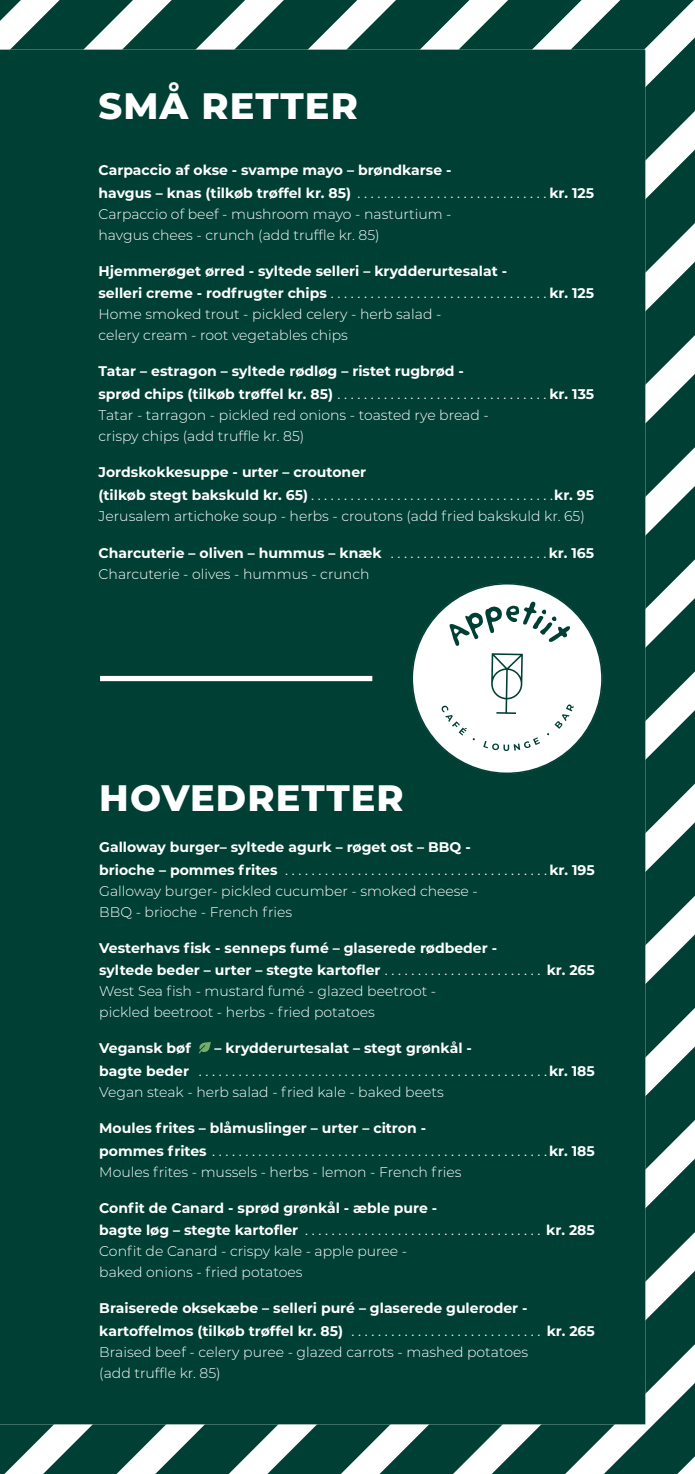
<style>
.page{position:relative;width:695px;height:1474px;background:#fff}
.page>*{position:absolute;margin:0;border:0;box-sizing:border-box;transform-origin:0 0}
.Overskrift_2{font:800 36.75px "Montserrat";letter-spacing:.03em;color:#fff}
.DK____Brødtekst{font:700 14px/22.8px "Montserrat";color:#fff}
.UK____Retter{font:300 14px/21px "Montserrat";color:#fff}
.DK____Brødtekst-2{font:14px/22.8px "Montserrat";color:#fff;text-align:center}
.s1{font-weight:400}
.s2{font-weight:700}
</style>
<div class="page">
<div style="left:0;top:0;width:694px;height:564px;background:#003f34"></div>
<div style="left:0;top:564px;width:694px;height:909px;background:#003f34"></div>
<div style="left:100px;top:676px;width:272px;height:5px;background:#fff"></div>
<svg style="left:199px;top:1041px;width:12px;height:12px"></svg>
<svg style="left:410px;top:582px;width:193px;height:193px"></svg>
<p class="Overskrift_2" style="left:98px;top:79px;width:261px">SMÅ RETTER</p>
<p class="DK____Brødtekst" style="left:98px;top:158px;width:354px">Carpaccio af okse - svampe mayo – brøndkarse -</p>
<p class="DK____Brødtekst" style="left:98px;top:180px;width:497px">havgus – knas (tilkøb trøffel kr. 85) <span class="s1">. . . . . . . . . . . . . . . . . . . . . . . . . . . .</span> kr. 125</p>
<p class="UK____Retter" style="left:98px;top:203px;width:354px">Carpaccio of beef - mushroom mayo - nasturtium - havgus chees - crunch (add truffle kr. 85)</p>
<p class="DK____Brødtekst" style="left:98px;top:258px;width:497px">Hjemmerøget ørred - syltede selleri – krydderurtesalat -<br>selleri creme - rodfrugter chips <span class="s1">. . . . . . . . . . . . . . . . . . . . . . . . . . . . . . . .</span> kr. 125</p>
<p class="UK____Retter" style="left:98px;top:303px;width:344px">Home smoked trout - pickled celery - herb salad - celery cream - root vegetables chips</p>
<p class="DK____Brødtekst" style="left:98px;top:359px;width:497px">Tatar – estragon – syltede rødløg – ristet rugbrød -<br>sprød chips (tilkøb trøffel kr. 85) <span class="s1">. . . . . . . . . . . . . . . . . . . . . . . . . . . . . . .</span> kr. 135</p>
<p class="UK____Retter" style="left:98px;top:404px;width:391px">Tatar - tarragon - pickled red onions - toasted rye bread - crispy chips (add truffle kr. 85)</p>
<p class="DK____Brødtekst" style="left:98px;top:460px;width:497px">Jordskokkesuppe - urter – croutoner<br>(tilkøb stegt bakskuld kr. 65) <span class="s1">. . . . . . . . . . . . . . . . . . . . . . . . . . . . . . . . . . . .</span> kr. 95</p>
<p class="UK____Retter" style="left:98px;top:504px;width:488px">Jerusalem artichoke soup - herbs - croutons (add fried bakskuld kr. 65)</p>
<p class="DK____Brødtekst" style="left:98px;top:541px;width:497px">Charcuterie – oliven – hummus – knæk <span class="s1">. . . . . . . . . . . . . . . . . . . . . . .</span> kr. 165</p>
<p class="UK____Retter" style="left:98px;top:563px;width:272px">Charcuterie - olives - hummus - crunch</p>
<p class="Overskrift_2" style="left:99px;top:770px;width:306px">HOVEDRETTER</p>
<p class="DK____Brødtekst" style="left:99px;top:834px;width:497px">Galloway burger– syltede agurk – røget ost – BBQ -<br>brioche – pommes frites <span class="s1">. . . . . . . . . . . . . . . . . . . . . . . . . . . . . . . . . . . . . . .</span> kr. 195</p>
<p class="UK____Retter" style="left:99px;top:879px;width:380px">Galloway burger- pickled cucumber - smoked cheese -<br>BBQ - brioche - French fries</p>
<p class="DK____Brødtekst" style="left:99px;top:935px;width:497px">Vesterhavs fisk - senneps fumé – glaserede rødbeder -<br>syltede beder – urter – stegte kartofler <span class="s1">. . . . . . . . . . . . . . . . . . . . . . . .</span> kr. 265</p>
<p class="UK____Retter" style="left:99px;top:980px;width:338px">West Sea fish - mustard fumé - glazed beetroot - pickled beetroot - herbs - fried potatoes</p>
<p class="DK____Brødtekst" style="left:99px;top:1036px;width:93px">Vegansk bøf</p>
<p class="DK____Brødtekst-2" style="left:99px;top:1036px;width:497px"><span class="s2">– krydderurtesalat – stegt grønkål -<br>bagte beder</span> . . . . . . . . . . . . . . . . . . . . . . . . . . . . . . . . . . . . . . . . . . . . . . . . . . . . <span class="s2">kr. 185</span></p>
<p class="UK____Retter" style="left:99px;top:1081px;width:346px">Vegan steak - herb salad - fried kale - baked beets</p>
<p class="DK____Brødtekst" style="left:99px;top:1115px;width:497px">Moules frites – blåmuslinger – urter – citron -<br>pommes frites <span class="s1">. . . . . . . . . . . . . . . . . . . . . . . . . . . . . . . . . . . . . . . . . . . . . . . . . .</span> kr. 185</p>
<p class="UK____Retter" style="left:99px;top:1160px;width:363px">Moules frites - mussels - herbs - lemon - French fries</p>
<p class="DK____Brødtekst" style="left:99px;top:1195px;width:497px">Confit de Canard - sprød grønkål - æble pure -<br>bagte løg – stegte kartofler <span class="s1">. . . . . . . . . . . . . . . . . . . . . . . . . . . . . . . . . . . .</span> kr. 285</p>
<p class="UK____Retter" style="left:99px;top:1240px;width:309px">Confit de Canard - crispy kale - apple puree - baked onions - fried potatoes</p>
<p class="DK____Brødtekst" style="left:99px;top:1296px;width:497px">Braiserede oksekæbe – selleri puré – glaserede guleroder - kartoffelmos (tilkøb trøffel kr. 85) <span class="s1">. . . . . . . . . . . . . . . . . . . . . . . . . . . . .</span> kr. 265</p>
<p class="UK____Retter" style="left:99px;top:1340px;width:430px">Braised beef - celery puree - glazed carrots - mashed potatoes (add truffle kr. 85)</p>
</div>
